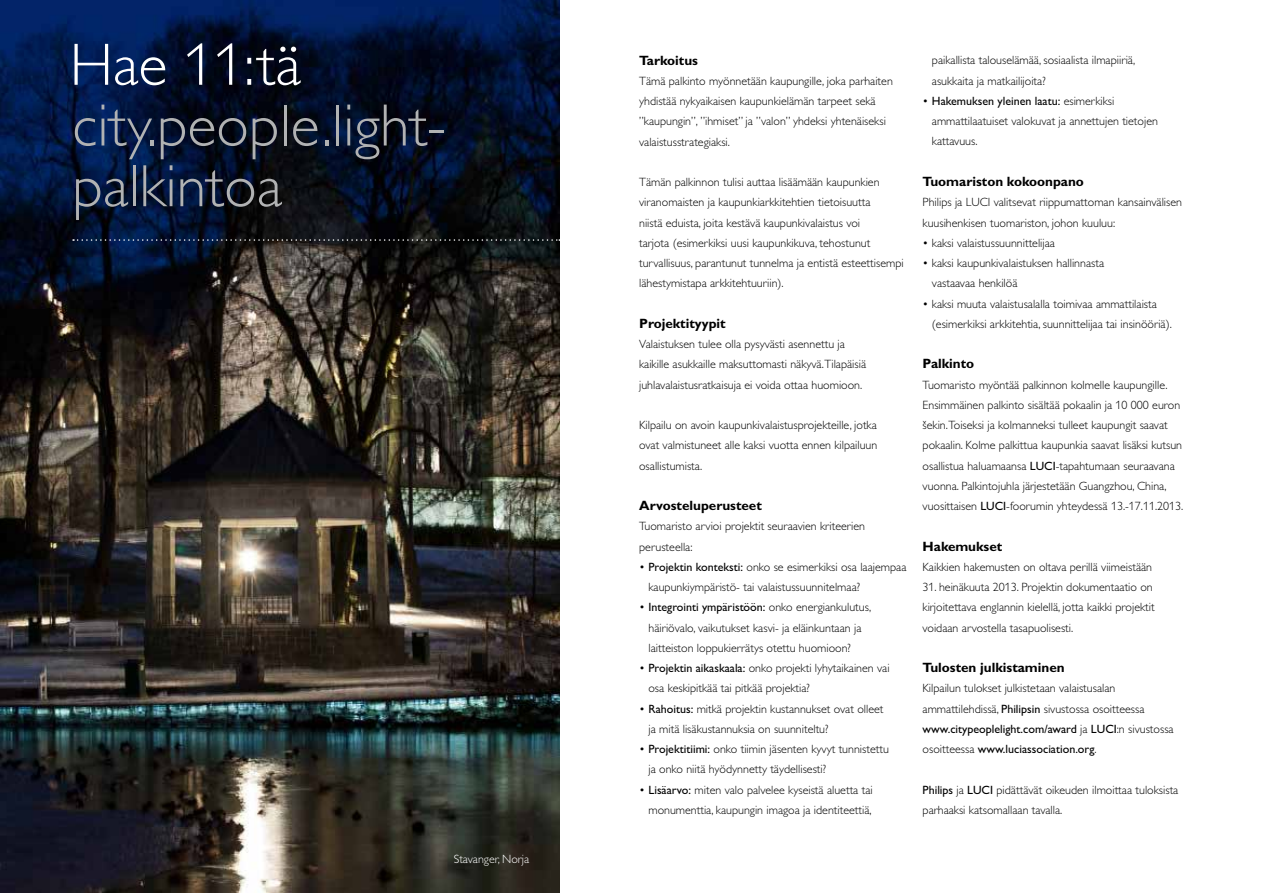
<style>
.page{position:relative;width:1263px;height:893px;background:#fff}
.page>*{position:absolute;margin:0;border:0;box-sizing:border-box;transform-origin:0 0}
.t1{font:60px/60.8px "Gill Sans Alt One WGL Light";color:#b1b2b3}
.t2{font:60px "Gill Sans Alt One WGL Light";color:#fff}
.t3{font:700 13.5px "Gill Sans Alt One WGL";color:#000}
.t4{font:12px/20.2px "Gill Sans Alt One WGL Light";color:#000}
.t5{font:12px/20.2px "Gill Sans Alt One WGL";color:#000}
.t6{font:12px "Gill Sans Alt One WGL Light";color:#fff}
.s1{font-family:"Gill Sans Alt One WGL"}
.s2{font-family:"Gill Sans Alt One WGL Light"}
</style>
<div class="page">
<img style="left:0;top:0;width:560px;height:893px">
<svg style="left:73px;top:239px;width:487px;height:2px"></svg>
<h1 class="t2" style="left:70px;top:25px;width:233px">Hae 11:tä</h1>
<h1 class="t1" style="left:72px;top:95px;width:376px">city.people.light&shy;palkintoa</h1>
<p class="t6" style="left:454px;top:851px;width:77px">Stavanger, Norja</p>
<p class="t3" style="left:639px;top:51px;width:60px">Tarkoitus</p>
<p class="t4" style="left:639px;top:71px;width:255px">Tämä palkinto myönnetään kaupungille, joka parhaiten yhdistää nykyaikaisen kaupunkielämän tarpeet sekä ”kaupungin”, ”ihmiset” ja ”valon” yhdeksi yhtenäiseksi valaistusstrategiaksi.</p>
<p class="t4" style="left:639px;top:172px;width:266px">Tämän palkinnon tulisi auttaa lisäämään kaupunkien viranomaisten ja kaupunkiarkkitehtien tietoisuutta<br>niistä eduista, joita kestävä kaupunkivalaistus voi<br>tarjota (esimerkiksi uusi kaupunkikuva, tehostunut turvallisuus, parantunut tunnelma ja entistä esteettisempi lähestymistapa arkkitehtuuriin).</p>
<p class="t3" style="left:639px;top:314px;width:88px">Projektityypit</p>
<p class="t4" style="left:639px;top:334px;width:229px">Valaistuksen tulee olla pysyvästi asennettu ja kaikille asukkaille maksuttomasti näkyvä.Tilapäisiä juhlavalaistusratkaisuja ei voida ottaa huomioon.</p>
<p class="t4" style="left:639px;top:415px;width:240px;text-align:justify">Kilpailu on avoin kaupunkivalaistusprojekteille, jotka ovat valmistuneet alle kaksi vuotta ennen kilpailuun osallistumista.</p>
<p class="t3" style="left:639px;top:496px;width:124px">Arvosteluperusteet</p>
<p class="t4" style="left:639px;top:516px;width:227px">Tuomaristo arvioi projektit seuraavien kriteerien perusteella:</p>
<p class="t4" style="left:648px;top:557px;width:259px;text-indent:-9px">• <span class="s1">Projektin konteksti:</span> onko se esimerkiksi osa laajempaa kaupunkiympäristö- tai valaistussuunnitelmaa?</p>
<p class="t5" style="left:639px;top:597px;width:234px"><span class="s2">•</span> Integrointi ympäristöön: <span class="s2">onko energiankulutus,</span></p>
<p class="t4" style="left:648px;top:617px;width:214px">häiriövalo, vaikutukset kasvi- ja eläinkuntaan ja laitteiston loppukierrätys otettu huomioon?</p>
<p class="t4" style="left:648px;top:658px;width:243px;text-indent:-9px">• <span class="s1">Projektin aikaskaala:</span> onko projekti lyhytaikainen vai osa keskipitkää tai pitkää projektia?</p>
<p class="t4" style="left:648px;top:698px;width:236px;text-indent:-9px">• <span class="s1">Rahoitus:</span> mitkä projektin kustannukset ovat olleet ja mitä lisäkustannuksia on suunniteltu?</p>
<p class="t4" style="left:648px;top:739px;width:242px;text-indent:-9px">• <span class="s1">Projektitiimi:</span> onko tiimin jäsenten kyvyt tunnistettu ja onko niitä hyödynnetty täydellisesti?</p>
<p class="t4" style="left:639px;top:779px;width:235px;text-align:right">• <span class="s1">Lisäarvo:</span> miten valo palvelee kyseistä aluetta tai monumenttia, kaupungin imagoa ja identiteettiä,</p>
<p class="t4" style="left:932px;top:50px;width:205px">paikallista talouselämää, sosiaalista ilmapiiriä, asukkaita ja matkailijoita?</p>
<p class="t5" style="left:922px;top:91px;width:193px"><span class="s2">•</span> Hakemuksen yleinen laatu: <span class="s2">esimerkiksi</span></p>
<p class="t4" style="left:932px;top:111px;width:228px">ammattilaatuiset valokuvat ja annettujen tietojen kattavuus.</p>
<p class="t3" style="left:922px;top:172px;width:163px">Tuomariston kokoonpano</p>
<p class="t4" style="left:922px;top:192px;width:261px">Philips ja LUCI valitsevat riippumattoman kansainvälisen kuusihenkisen tuomariston, johon kuuluu:</p>
<p class="t4" style="left:922px;top:233px;width:134px">• kaksi valaistussuunnittelijaa</p>
<p class="t4" style="left:932px;top:253px;width:174px;text-indent:-9px">• kaksi kaupunkivalaistuksen hallinnasta vastaavaa henkilöä</p>
<p class="t4" style="left:932px;top:293px;width:241px;text-indent:-9px">• kaksi muuta valaistusalalla toimivaa ammattilaista (esimerkiksi arkkitehtia, suunnittelijaa tai insinööriä).</p>
<p class="t3" style="left:922px;top:354px;width:53px">Palkinto</p>
<p class="t4" style="left:922px;top:374px;width:262px">Tuomaristo myöntää palkinnon kolmelle kaupungille.<br>Ensimmäinen palkinto sisältää pokaalin ja 10 000 euron šekin.Toiseksi ja kolmanneksi tulleet kaupungit saavat pokaalin. Kolme palkittua kaupunkia saavat lisäksi kutsun osallistua haluamaansa <span class="s1">LUCI</span>-tapahtumaan seuraavana vuonna. Palkintojuhla järjestetään Guangzhou, China, vuosittaisen <span class="s1">LUCI</span>-foorumin yhteydessä 13.-17.11.2013.</p>
<p class="t3" style="left:922px;top:537px;width:81px">Hakemukset</p>
<p class="t4" style="left:922px;top:557px;width:231px">Kaikkien hakemusten on oltava perillä viimeistään</p>
<p class="t4" style="left:922px;top:577px;width:234px">31. heinäkuuta 2013. Projektin dokumentaatio on kirjoitettava englannin kielellä, jotta kaikki projektit voidaan arvostella tasapuolisesti.</p>
<p class="t3" style="left:922px;top:658px;width:144px">Tulosten julkistaminen</p>
<p class="t4" style="left:922px;top:678px;width:223px">Kilpailun tulokset julkistetaan valaistusalan ammattilehdissä, <span class="s1">Philipsin</span> sivustossa osoitteessa</p>
<p class="t5" style="left:922px;top:718px;width:253px">www.citypeoplelight.com/award <span class="s2">ja</span> LUCI<span class="s2">:n sivustossa osoitteessa</span> www.luciassociation.org<span class="s2">.</span></p>
<p class="t4" style="left:922px;top:779px;width:257px"><span class="s1">Philips</span> ja <span class="s1">LUCI</span> pidättävät oikeuden ilmoittaa tuloksista parhaaksi katsomallaan tavalla.</p>
</div>
